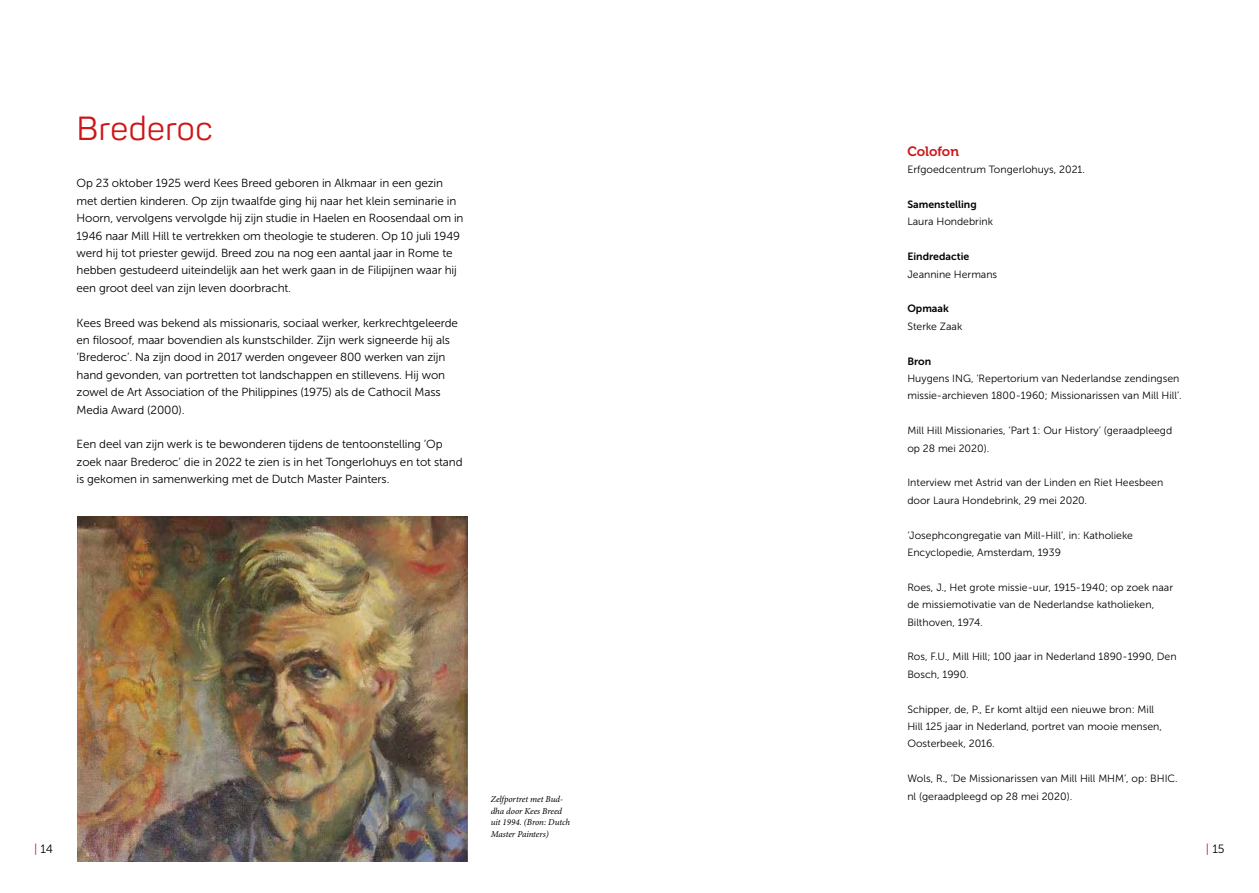
<style>
.page{position:relative;width:1259px;height:893px;background:#fff}
.page>*{position:absolute;margin:0;border:0;box-sizing:border-box;transform-origin:0 0}
.t1{font:33px "Panton";color:#cd1719}
.t2{font:13.5px "Museo 700";color:#cd1719}
.t3{font:12px "Museo Sans 300";color:#000}
.t4{font:11.7px/17.4px "Museo Sans 300";letter-spacing:-.01em;color:#000}
.t5{font:10.5px/17.4px "Museo Sans 300";color:#000}
.t6{font:10.5px "Museo Sans 700";color:#000}
.t7{font:italic 9px/11.4px "Minion Pro";letter-spacing:-.01em;color:#000}
.s1{color:#cd1719}
</style>
<div class="page">
<img style="left:77px;top:517px;width:391px;height:344px">
<h1 class="t1" style="left:77px;top:108px;width:138px">Brederoc</h1>
<p class="t4" style="left:77px;top:175px;width:388px">Op 23 oktober 1925 werd Kees Breed geboren in Alkmaar in een gezin met dertien kinderen. Op zijn twaalfde ging hij naar het klein seminarie in Hoorn, vervolgens vervolgde hij zijn studie in Haelen en Roosendaal om in 1946 naar Mill Hill te vertrekken om theologie te studeren. Op 10 juli 1949 werd hij tot priester gewijd. Breed zou na nog een aantal jaar in Rome te hebben gestudeerd uiteindelijk aan het werk gaan in de Filipijnen waar hij een groot deel van zijn leven doorbracht.</p>
<p class="t4" style="left:77px;top:314px;width:383px">Kees Breed was bekend als missionaris, sociaal werker, kerkrechtgeleerde en filosoof, maar bovendien als kunstschilder. Zijn werk signeerde hij als ‘Brederoc’. Na zijn dood in 2017 werden ongeveer 800 werken van zijn hand gevonden, van portretten tot landschappen en stillevens. Hij won zowel de Art Association of the Philippines (1975) als de Cathocil Mass Media Award (2000).</p>
<p class="t4" style="left:77px;top:436px;width:387px">Een deel van zijn werk is te bewonderen tijdens de tentoonstelling ‘Op zoek naar Brederoc’ die in 2022 te zien is in het Tongerlohuys en tot stand is gekomen in samenwerking met de Dutch Master Painters.</p>
<p class="t7" style="left:491px;top:794px;width:81px">Zelfportret met Bud&shy;dha door Kees Breed uit 1994. (Bron: Dutch<br>Master Painters)</p>
<p class="t2" style="left:907px;top:144px;width:53px">Colofon</p>
<p class="t5" style="left:907px;top:161px;width:179px">Erfgoedcentrum Tongerlohuys, 2021.</p>
<p class="t6" style="left:907px;top:198px;width:71px">Samenstelling</p>
<p class="t5" style="left:907px;top:213px;width:87px">Laura Hondebrink</p>
<p class="t6" style="left:907px;top:251px;width:63px">Eindredactie</p>
<p class="t5" style="left:907px;top:265px;width:91px">Jeannine Hermans</p>
<p class="t6" style="left:907px;top:303px;width:43px">Opmaak</p>
<p class="t5" style="left:907px;top:318px;width:56px">Sterke Zaak</p>
<p class="t6" style="left:907px;top:355px;width:25px">Bron</p>
<p class="t5" style="left:907px;top:370px;width:276px">Huygens ING, ‘Repertorium van Nederlandse zendingsen missie-archieven 1800-1960; Missionarissen van Mill Hill’.</p>
<p class="t5" style="left:907px;top:422px;width:266px">Mill Hill Missionaries, ‘Part 1: Our History’ (geraadpleegd op 28 mei 2020).</p>
<p class="t5" style="left:907px;top:474px;width:257px">Interview met Astrid van der Linden en Riet Heesbeen door Laura Hondebrink, 29 mei 2020.</p>
<p class="t5" style="left:907px;top:526px;width:227px">‘Josephcongregatie van Mill-Hill’, in: Katholieke<br>Encyclopedie, Amsterdam, 1939</p>
<p class="t5" style="left:907px;top:578px;width:267px">Roes, J., Het grote missie-uur, 1915-1940; op zoek naar de missiemotivatie van de Nederlandse katholieken,<br>Bilthoven, 1974.</p>
<p class="t5" style="left:907px;top:648px;width:271px">Ros, F.U., Mill Hill; 100 jaar in Nederland 1890-1990, Den<br>Bosch, 1990.</p>
<p class="t5" style="left:907px;top:700px;width:256px">Schipper, de, P., Er komt altijd een nieuwe bron: Mill<br>Hill 125 jaar in Nederland, portret van mooie mensen,<br>Oosterbeek, 2016.</p>
<p class="t5" style="left:907px;top:770px;width:272px">Wols, R., ‘De Missionarissen van Mill Hill MHM’, op: BHIC. nl (geraadpleegd op 28 mei 2020).</p>
<p class="t3" style="left:34px;top:842px;width:21px"><span class="s1">|</span> 14</p>
<p class="t3" style="left:1205px;top:842px;width:20px"><span class="s1">|</span> 15</p>
</div>
